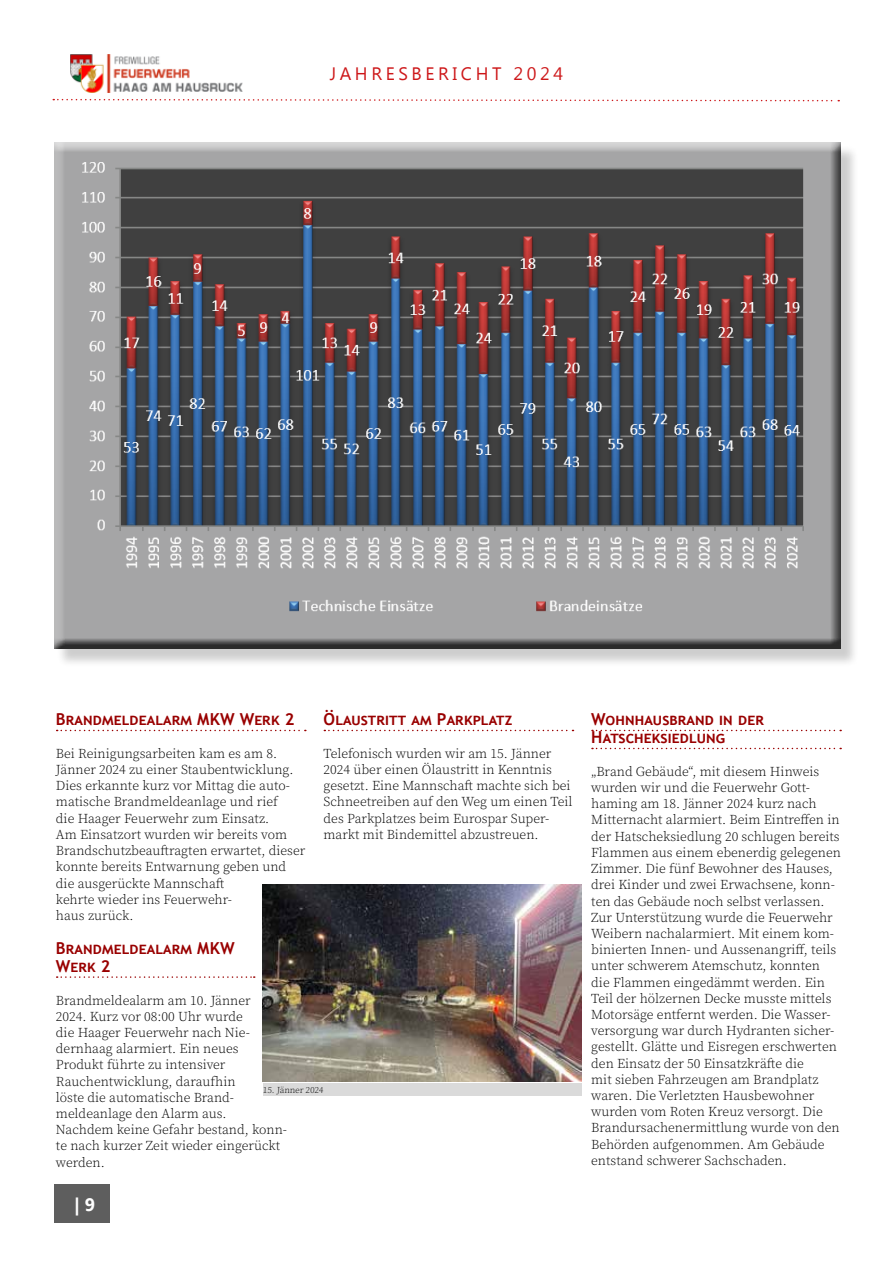
<style>
.page{position:relative;width:893px;height:1263px;background:#fff}
.page>*{position:absolute;margin:0;border:0;box-sizing:border-box;transform-origin:0 0}
.t1{font:18px "Myanmar Text";letter-spacing:.2em;color:#cd1719}
.t2{font:700 18px "Myanmar Text";color:#fff}
.t3{font:700 16.5px/18px "Trebuchet MS";letter-spacing:.01em;color:#900}
.t4{font:300 13.5px/16.2px "Source Serif Pro";color:#000}
.t5{font:300 9px "Source Serif Pro";color:#000}
</style>
<div class="page">
<div style="left:57px;top:144px;width:803px;height:524px;background:#000;opacity:.2"></div>
<div style="left:54px;top:142px;width:787px;height:517px;background:#000;opacity:.75"></div>
<svg style="left:57px;top:730px;width:249px;height:1px"></svg>
<svg style="left:57px;top:976px;width:198px;height:2px"></svg>
<svg style="left:324px;top:730px;width:249px;height:1px"></svg>
<svg style="left:592px;top:730px;width:249px;height:1px"></svg>
<svg style="left:592px;top:748px;width:249px;height:1px"></svg>
<img style="left:263px;top:884px;width:319px;height:198px">
<div style="left:263px;top:1083px;width:319px;height:13px;background:#dadada"></div>
<div style="left:54px;top:1184px;width:55px;height:39px;background:#5e5e5e"></div>
<svg style="left:53px;top:98px;width:786px;height:4px"></svg>
<img style="left:71px;top:54px;width:172px;height:38px">
<h1 class="t1" style="left:330px;top:64px;width:235px">JAHRESBERICHT 2024</h1>
<p class="t3" style="left:324px;top:711px;width:190px">Ölaustritt am Parkplatz</p>
<p class="t4" style="left:324px;top:745px;width:251px">Telefonisch wurden wir am 15. Jänner 2024 über einen Ölaustritt in Kenntnis gesetzt. Eine Mannschaft machte sich bei Schneetreiben auf den Weg um einen Teil des Parkplatzes beim Eurospar Super&shy;markt mit Bindemittel abzustreuen.</p>
<p class="t3" style="left:56px;top:711px;width:240px">Brandmeldealarm MKW Werk 2</p>
<p class="t4" style="left:56px;top:745px;width:251px">Bei Reinigungsarbeiten kam es am 8.<br>Jänner 2024 zu einer Staubentwicklung.<br>Dies erkannte kurz vor Mittag die auto&shy;matische Brandmeldeanlage und rief<br>die Haager Feuerwehr zum Einsatz.<br>Am Einsatzort wurden wir bereits vom Brandschutzbeauftragten erwartet, dieser konnte bereits Entwarnung geben und die ausgerückte Mannschaft<br>kehrte wieder ins Feuerwehr-<br>haus zurück.</p>
<p class="t3" style="left:56px;top:939px;width:180px">Brandmeldealarm MKW<br>Werk 2</p>
<p class="t4" style="left:56px;top:992px;width:233px">Brandmeldealarm am 10. Jänner<br>2024. Kurz vor 08:00 Uhr wurde<br>die Haager Feuerwehr nach Nie&shy;dernhaag alarmiert. Ein neues<br>Produkt führte zu intensiver<br>Rauchentwicklung, daraufhin<br>löste die automatische Brand&shy;meldeanlage den Alarm aus.<br>Nachdem keine Gefahr bestand, konn&shy;te nach kurzer Zeit wieder eingerückt werden.</p>
<p class="t5" style="left:263px;top:1084px;width:62px">15. Jänner 2024</p>
<h1 class="t2" style="left:74px;top:1194px;width:23px">| 9</h1>
<p class="t3" style="left:591px;top:711px;width:173px">Wohnhausbrand in der<br>Hatscheksiedlung</p>
<p class="t4" style="left:591px;top:763px;width:251px">„Brand Gebäude“, mit diesem Hinweis wurden wir und die Feuerwehr Gott&shy;haming am 18. Jänner 2024 kurz nach Mitternacht alarmiert. Beim Eintreffen in der Hatscheksiedlung 20 schlugen bereits Flammen aus einem ebenerdig gelegenen Zimmer. Die fünf Bewohner des Hauses, drei Kinder und zwei Erwachsene, konn&shy;ten das Gebäude noch selbst verlassen.<br>Zur Unterstützung wurde die Feuerwehr Weibern nachalarmiert. Mit einem kom&shy;binierten Innen- und Aussenangriff, teils unter schwerem Atemschutz, konnten die Flammen eingedämmt werden. Ein Teil der hölzernen Decke musste mittels Motorsäge entfernt werden. Die Wasser&shy;versorgung war durch Hydranten sicher&shy;gestellt. Glätte und Eisregen erschwerten den Einsatz der 50 Einsatzkräfte die<br>mit sieben Fahrzeugen am Brandplatz waren. Die Verletzten Hausbewohner wurden vom Roten Kreuz versorgt. Die Brandursachenermittlung wurde von den Behörden aufgenommen. Am Gebäude entstand schwerer Sachschaden.</p>
</div>
